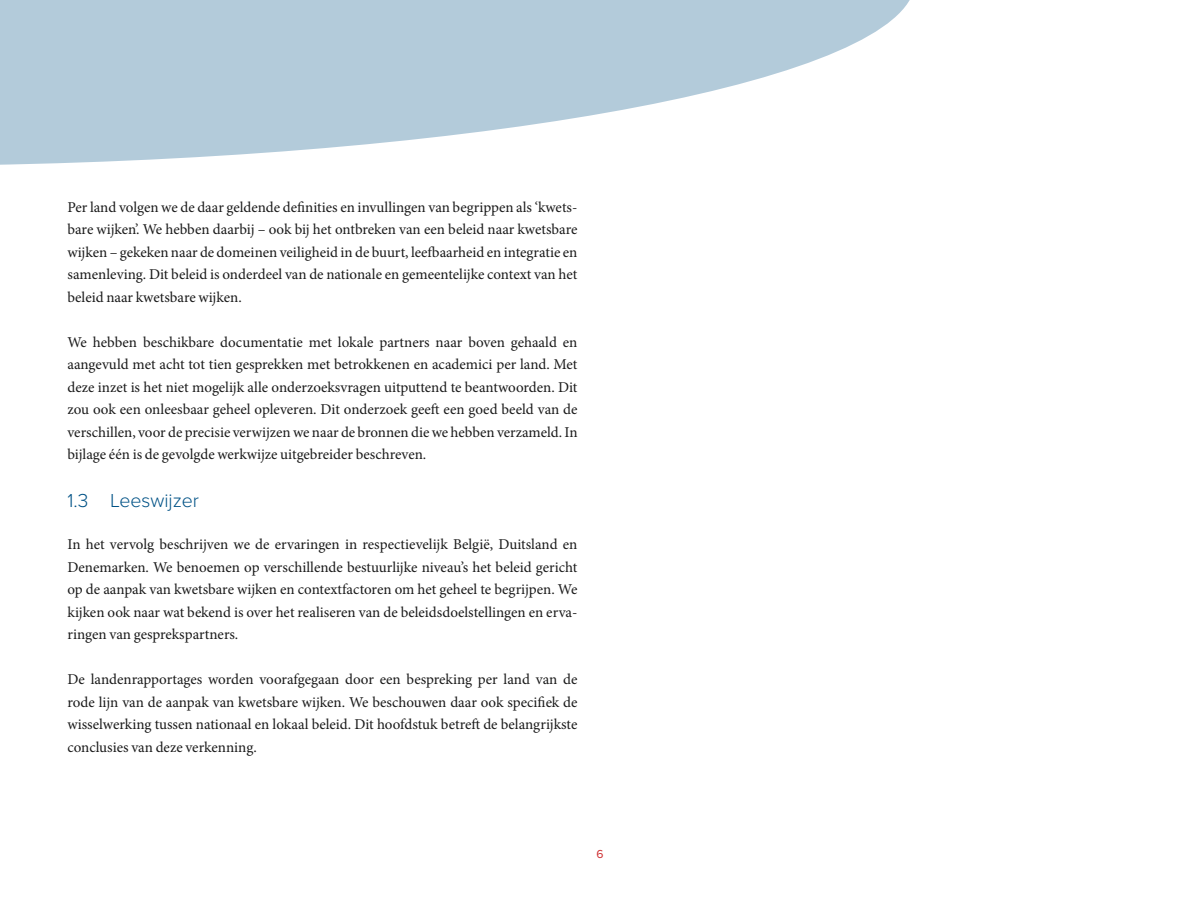
<style>
.page{position:relative;width:1200px;height:900px;background:#fff}
.page>*{position:absolute;margin:0;border:0;box-sizing:border-box;transform-origin:0 0}
.t1{font:300 19.5px "Proxima Nova";color:#005286}
.t2{font:15px/22.5px "Minion Pro";color:#1a1a1a;text-align:justify}
.t3{font:12px "Proxima Nova";color:#ce2d30}
</style>
<div class="page">
<svg style="left:0;top:0;width:910px;height:165px;fill:#b3cbda"></svg>
<p class="t2" style="left:68px;top:196px;width:511px">Per land volgen we de daar geldende definities en invullingen van begrippen als ‘kwets&shy;bare wijken’. We hebben daarbij – ook bij het ontbreken van een beleid naar kwetsbare wijken – gekeken naar de domeinen veiligheid in de buurt, leefbaarheid en integratie en samenleving. Dit beleid is onderdeel van de nationale en gemeentelijke context van het beleid naar kwetsbare wijken.</p>
<p class="t2" style="left:68px;top:331px;width:512px">We hebben beschikbare documentatie met lokale partners naar boven gehaald en aangevuld met acht tot tien gesprekken met betrokkenen en academici per land. Met deze inzet is het niet mogelijk alle onderzoeksvragen uitputtend te beantwoorden. Dit zou ook een onleesbaar geheel opleveren. Dit onderzoek geeft een goed beeld van de verschillen, voor de precisie verwijzen we naar de bronnen die we hebben verzameld. In bijlage één is de gevolgde werkwijze uitgebreider beschreven.</p>
<h1 class="t1" style="left:68px;top:486px;width:133px">1.3 Leeswijzer</h1>
<p class="t2" style="left:68px;top:533px;width:512px">In het vervolg beschrijven we de ervaringen in respectievelijk België, Duitsland en Denemarken. We benoemen op verschillende bestuurlijke niveau’s het beleid gericht op de aanpak van kwetsbare wijken en contextfactoren om het geheel te begrijpen. We kijken ook naar wat bekend is over het realiseren van de beleidsdoelstellingen en erva&shy;ringen van gesprekspartners.</p>
<p class="t2" style="left:68px;top:668px;width:512px">De landenrapportages worden voorafgegaan door een bespreking per land van de rode lijn van de aanpak van kwetsbare wijken. We beschouwen daar ook specifiek de wisselwerking tussen nationaal en lokaal beleid. Dit hoofdstuk betreft de belangrijkste conclusies van deze verkenning.</p>
<p class="t3" style="left:596px;top:846px;width:9px">6</p>
</div>
